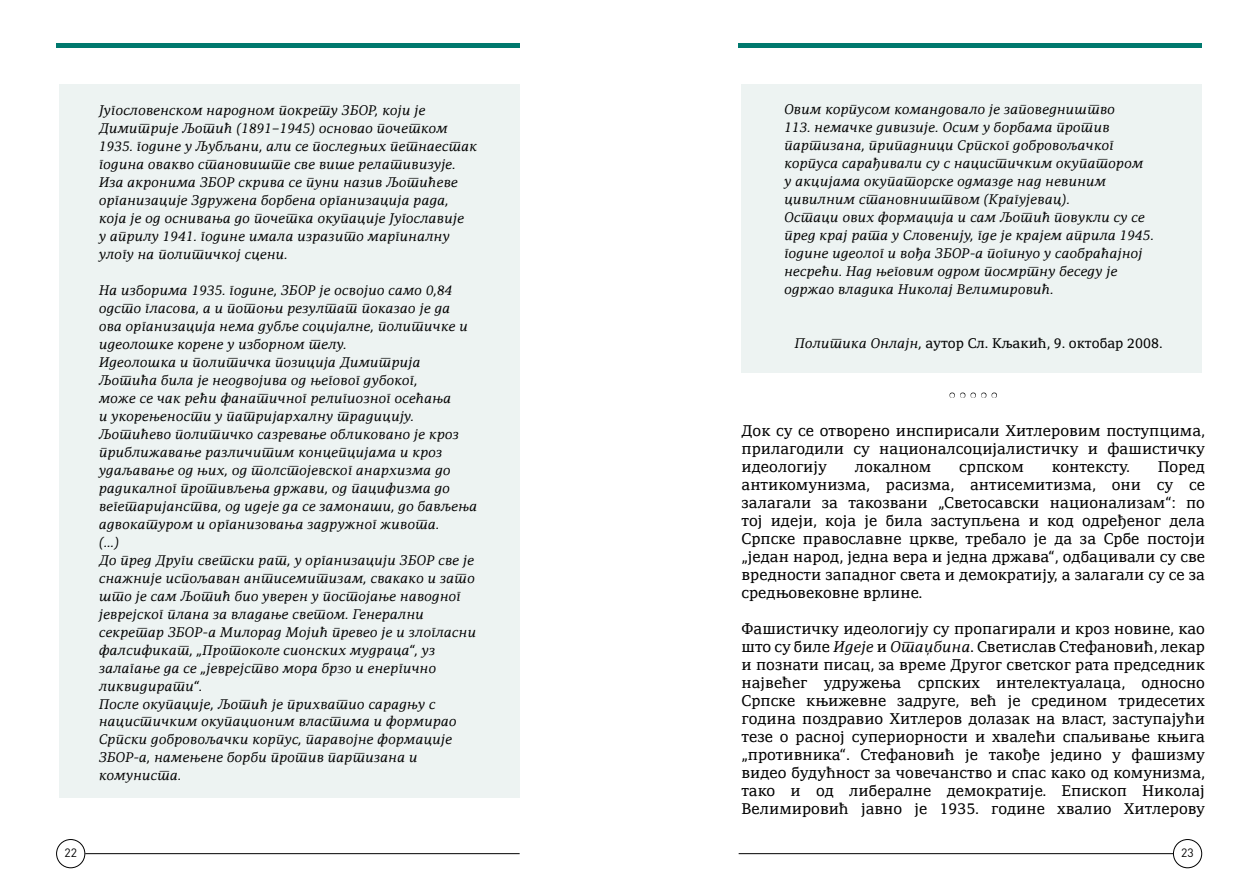
<style>
.page{position:relative;width:1259px;height:893px;background:#fff}
.page>*{position:absolute;margin:0;border:0;box-sizing:border-box;transform-origin:0 0}
.t1{font:15px/18px "Adamant BG";color:#000;text-align:justify}
.t2{font:15px "Adamant BG";color:#fff}
.t3{font:italic 13.5px/18px "Adamant BG";color:#000}
.t4{font:13.5px "Adamant BG";color:#000}
.t5{font:12px "DIN Pro";color:#000}
.s1{font-style:italic}
</style>
<div class="page">
<div style="left:741px;top:84px;width:461px;height:288px;background:#edf3f2"></div>
<div style="left:59px;top:84px;width:460px;height:713px;background:#edf3f2"></div>
<div style="left:56px;top:839px;width:29px;height:29px;border:1px solid #000;border-radius:50%"></div>
<div style="left:1173px;top:839px;width:29px;height:29px;border:1px solid #000;border-radius:50%"></div>
<div style="left:738px;top:43px;width:464px;height:5px;background:#00796e"></div>
<div style="left:56px;top:43px;width:463px;height:5px;background:#00796e"></div>
<hr style="left:738px;top:853px;width:435px;height:1px;background:#000">
<hr style="left:85px;top:853px;width:434px;height:1px;background:#000">
<svg style="left:949px;top:392px;width:48px;height:6px"></svg>
<p class="t3" style="left:99px;top:101px;width:380px">Југословенском народном покрету ЗБОР, који је Димитрије Љотић (1891–1945) основао почетком 1935. године у Љубљани, али се последњих петнаестак година овакво становиште све више релативизује.<br>Иза акронима ЗБОР скрива се пуни назив Љотићеве организације Здружена борбена организација рада, која је од оснивања до почетка окупације Југославије<br>у априлу 1941. године имала изразито маргиналну улогу на политичкој сцени.</p>
<p class="t3" style="left:99px;top:281px;width:380px">На изборима 1935. године, ЗБОР је освојио само 0,84 одсто гласова, а и потоњи резултат показао је да<br>ова организација нема дубље социјалне, политичке и идеолошке корене у изборном телу.<br>Идеолошка и политичка позиција Димитрија Љотића била је неодвојива од његовог дубоког,<br>може се чак рећи фанатичног религиозног осећања<br>и укорењености у патријархалну традицију.<br>Љотићево политичко сазревање обликовано је кроз приближавање различитим концепцијама и кроз удаљавање од њих, од толстојевског анархизма до радикалног противљења држави, од пацифизма до вегетаријанства, од идеје да се замонаши, до бављења адвокатуром и организовања задружног живота.<br>(...)<br>До пред Други светски рат, у организацији ЗБОР све је снажније испољаван антисемитизам, свакако и зато што је сам Љотић био уверен у постојање наводног јеврејског плана за владање светом. Генерални секретар ЗБОР-а Милорад Мојић превео је и злогласни фалсификат, „Протоколе сионских мудраца“, уз залагање да се „јеврејство мора брзо и енергично ликвидирати“.<br>После окупације, Љотић је прихватио сарадњу с нацистичким окупационим властима и формирао Српски добровољачки корпус, паравојне формације ЗБОР-а, намењене борби против партизана и комуниста.</p>
<p class="t3" style="left:784px;top:101px;width:371px">Овим корпусом командовало је заповедништво<br>113. немачке дивизије. Осим у борбама против партизана, припадници Српског добровољачког корпуса сарађивали су с нацистичким окупатором у акцијама окупаторске одмазде над невиним цивилним становништвом (Крагујевац).<br>Остаци ових формација и сам Љотић повукли су се пред крај рата у Словенију, где је крајем априла 1945. године идеолог и вођа ЗБОР-а погинуо у саобраћајној несрећи. Над његовим одром посмртну беседу је одржао владика Николај Велимировић.</p>
<p class="t4" style="left:794px;top:336px;width:369px"><span class="s1">Политика Онлајн,</span> аутор Сл. Кљакић, 9. октобар 2008.</p>
<p class="t2" style="left:949px;top:385px;width:50px">• • • • •</p>
<p class="t1" style="left:741px;top:421px;width:465px">Док су се отворено инспирисали Хитлеровим поступцима, прилагодили су националсоцијалистичку и фашистичку идеологију</p>
<p class="t1" style="left:741px;top:457px;width:465px;text-indent:416px">Поред антикомунизма, расизма, антисемитизма, они су се залагали за такозвани „Светосавски национализам“: по тој идеји, која је била заступљена и код одређеног дела Српске православне цркве, требало је да за Србе постоји „један народ, једна вера и једна држава“, одбацивали су све вредности западног света и демократију, а залагали су се за средњовековне врлине.</p>
<p class="t1" style="left:741px;top:619px;width:465px">Фашистичку идеологију су пропагирали и кроз новине, као што су биле <span class="s1">Идеје</span> и <span class="s1">Отаџбина</span>. Светислав Стефановић, лекар и познати писац, за време Другог светског рата председник највећег удружења српских интелектуалаца, односно Српске књижевне задруге, већ је средином тридесетих година поздравио Хитлеров долазак на власт, заступајући тезе о расној супериорности и хвалећи спаљивање књига „противника“. Стефановић је такође једино у фашизму видео будућност за човечанство и спас како од комунизма, тако и од либералне демократије. Епископ Николај Велимировић јавно је 1935. године хвалио Хитлерову</p>
<p class="t1" style="left:854px;top:457px;width:78px">локалном</p>
<p class="t1" style="left:959px;top:457px;width:66px">српском</p>
<p class="t1" style="left:1051px;top:457px;width:80px">контексту.</p>
<p class="t5" style="left:64px;top:844px;width:14px">22</p>
<p class="t5" style="left:1181px;top:844px;width:14px">23</p>
</div>
